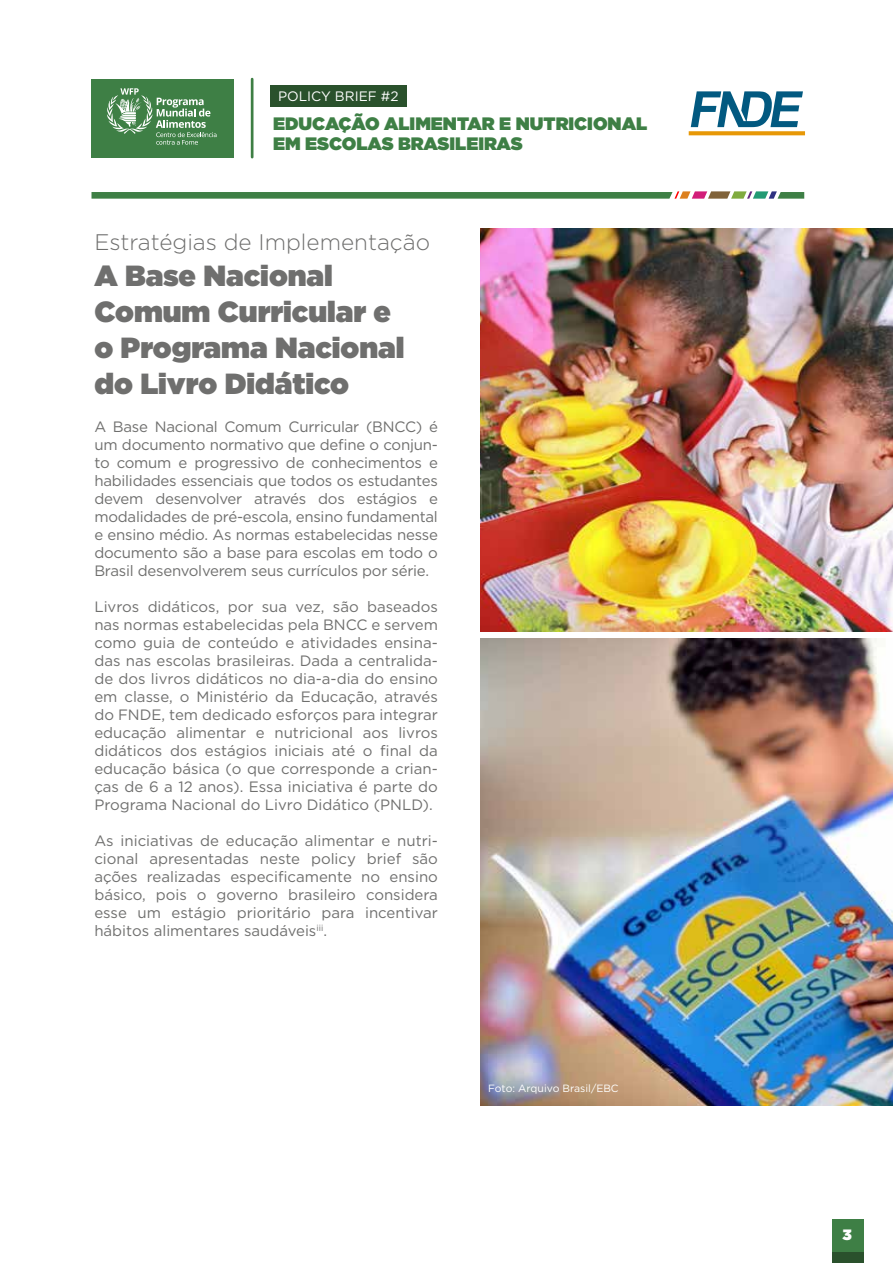
<style>
.page{position:relative;width:893px;height:1263px;background:#fff}
.page>*{position:absolute;margin:0;border:0;box-sizing:border-box;transform-origin:0 0}
.t1{font:900 29.1px/36px "Gotham";color:#6f6f6e}
.t2{font:300 22.5px "Gotham";color:#6f6f6e}
.t3{font:900 18px/19.8px "Gotham";color:#3e7f45}
.t4{font:15px/18px "Gotham";color:#6f6f6e;text-align:justify}
.t5{font:900 15px "Gotham";color:#fff}
.t6{font:13.65px "Gotham";color:#fff}
.t7{font:10.5px "Gotham";color:#fff}
</style>
<div class="page">
<div style="left:91px;top:79px;width:142px;height:78px;background:#3e7f45"></div>
<svg style="left:91px;top:191px;width:713px;height:8px;background:#6b976c"></svg>
<div style="left:270px;top:85px;width:136px;height:22px;background:#2a512c"></div>
<hr style="left:251px;top:79px;width:2px;height:78px;background:#3e7f45">
<div style="left:832px;top:1219px;width:31px;height:44px;background:#3e7f45"></div>
<svg style="left:689px;top:91px;width:116px;height:44px"></svg>
<div style="left:832px;top:1251px;width:31px;height:12px;background:#2a512c"></div>
<img style="left:480px;top:639px;width:413px;height:466px">
<img style="left:480px;top:228px;width:413px;height:403px">
<svg style="left:107px;top:88px;width:110px;height:57px"></svg>
<p class="t6" style="left:278px;top:87px;width:122px">POLICY BRIEF #2</p>
<p class="t3" style="left:273px;top:114px;width:376px">EDUCAÇÃO ALIMENTAR E NUTRICIONAL<br>EM ESCOLAS BRASILEIRAS</p>
<h2 class="t2" style="left:94px;top:228px;width:337px">Estratégias de Implementação</h2>
<h1 class="t1" style="left:94px;top:257px;width:312px">A Base Nacional<br>Comum Curricular e o Programa Nacional do Livro Didático</h1>
<p class="t4" style="left:94px;top:418px;width:345px">A Base Nacional Comum Curricular (BNCC) é um documento normativo que define o conjun&shy;to comum e progressivo de conhecimentos e habilidades essenciais que todos os estudantes devem desenvolver através dos estágios e modalidades de pré-escola, ensino fundamental e ensino médio. As normas estabelecidas nesse documento são a base para escolas em todo o Brasil desenvolverem seus currículos por série.</p>
<p class="t4" style="left:94px;top:598px;width:345px">Livros didáticos, por sua vez, são baseados nas normas estabelecidas pela BNCC e servem como guia de conteúdo e atividades ensina&shy;das nas escolas brasileiras. Dada a centralida&shy;de dos livros didáticos no dia-a-dia do ensino em classe, o Ministério da Educação, através do FNDE, tem dedicado esforços para integrar educação alimentar e nutricional aos livros didáticos dos estágios iniciais até o final da educação básica (o que corresponde a crian&shy;ças de 6 a 12 anos). Essa iniciativa é parte do Programa Nacional do Livro Didático (PNLD).</p>
<p class="t4" style="left:94px;top:832px;width:345px">As iniciativas de educação alimentar e nutri&shy;cional apresentadas neste policy brief são ações realizadas especificamente no ensino básico, pois o governo brasileiro considera esse um estágio prioritário para incentivar hábitos alimentares saudáveis<sup>iii</sup>.</p>
<p class="t7" style="left:488px;top:1081px;width:132px">Foto: Arquivo Brasil/EBC</p>
<p class="t5" style="left:843px;top:1223px;width:11px">3</p>
</div>
